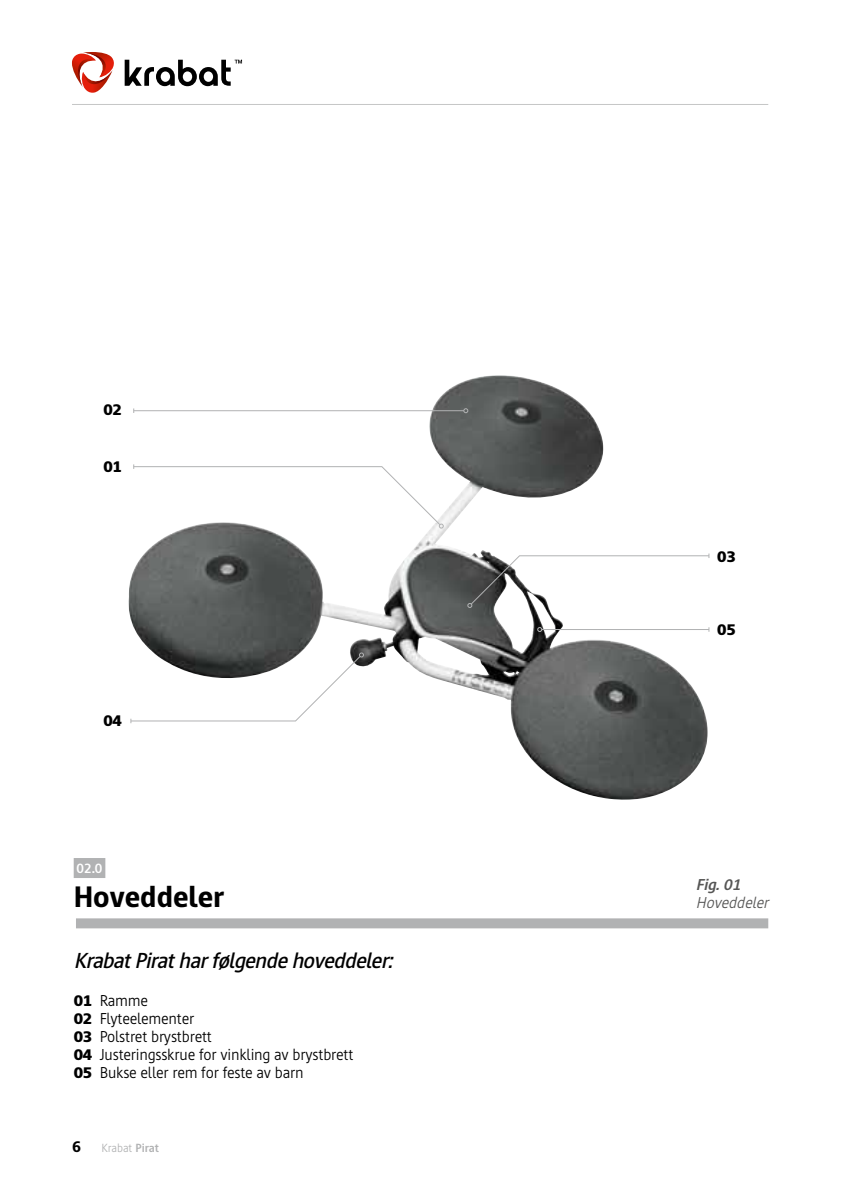
<style>
.page{position:relative;width:842px;height:1191px;background:#fff}
.page>*{position:absolute;margin:0;border:0;box-sizing:border-box;transform-origin:0 0}
.t1{font:800 30px "Cast";color:#000}
.t2{font:italic 500 22px "Cast";color:#000}
.t3{font:300 16px/18px "Cast";letter-spacing:-.01em;color:#000}
.t4{font:900 16px "Cast";letter-spacing:-.01em;color:#000}
.t5{font:italic 300 16px "Cast";color:#565655}
.t6{font:italic 700 16px "Cast";color:#565655}
.t7{font:800 16px "Cast";color:#000}
.t8{font:700 14px "Cast";color:#fff}
.t9{font:300 12px "Cast";color:#b1b2b3}
.s1{font-weight:900}
.s2{font-weight:700}
</style>
<div class="page">
<img style="left:128px;top:375px;width:580px;height:425px">
<svg style="left:133px;top:464px;width:311px;height:64px"></svg>
<hr style="left:134px;top:410px;width:330px;height:1px;background:#b1b2b3">
<svg style="left:463px;top:408px;width:5px;height:5px"></svg>
<div style="left:76px;top:918px;width:692px;height:10px;background:#b1b2b3"></div>
<div style="left:74px;top:858px;width:31px;height:20px;background:#b1b2b3"></div>
<svg style="left:467px;top:553px;width:243px;height:55px"></svg>
<svg style="left:130px;top:652px;width:234px;height:71px"></svg>
<hr style="left:542px;top:629px;width:167px;height:1px;background:#b1b2b3">
<svg style="left:537px;top:627px;width:5px;height:5px"></svg>
<svg style="left:72px;top:52px;width:42px;height:41px"></svg>
<svg style="left:125px;top:60px;width:117px;height:26px"></svg>
<hr style="left:72px;top:104px;width:696px;height:1px;background:#c5c6c6">
<p class="t4" style="left:103px;top:400px;width:20px">02</p>
<p class="t4" style="left:103px;top:456px;width:20px">01</p>
<p class="t4" style="left:103px;top:711px;width:20px">04</p>
<p class="t8" style="left:77px;top:860px;width:27px">02.0</p>
<h1 class="t1" style="left:74px;top:879px;width:152px">Hoveddeler</h1>
<h2 class="t2" style="left:74px;top:947px;width:325px">KrabatPiratharfølgendehoveddeler:</h2>
<p class="t3" style="left:74px;top:991px;width:281px"><span class="s1">01</span> Ramme<br><span class="s1">02</span> Flyteelementer<br><span class="s1">03</span> Polstret brystbrett<br><span class="s1">04</span> Justeringsskrue for vinkling av brystbrett<br><span class="s1">05</span> Bukse eller rem for feste av barn</p>
<p class="t7" style="left:72px;top:1137px;width:10px">6</p>
<p class="t9" style="left:101px;top:1141px;width:59px">Krabat <span class="s2">Pirat</span></p>
<p class="t4" style="left:717px;top:546px;width:20px">03</p>
<p class="t4" style="left:717px;top:619px;width:20px">05</p>
<p class="t6" style="left:696px;top:875px;width:50px">Fig.01</p>
<p class="t5" style="left:696px;top:893px;width:78px">Hoveddeler</p>
</div>
